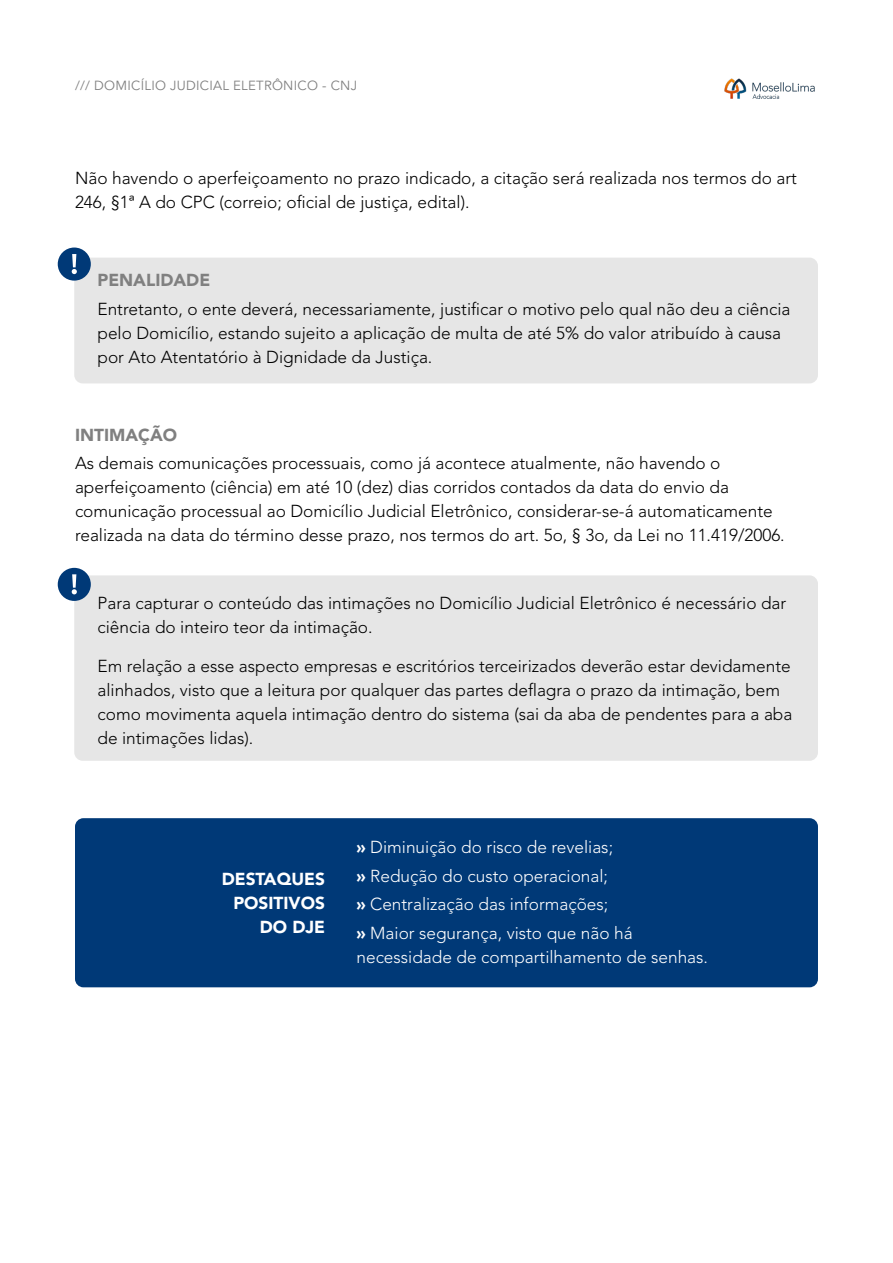
<style>
.page{position:relative;width:893px;height:1263px;background:#fff}
.page>*{position:absolute;margin:0;border:0;box-sizing:border-box;transform-origin:0 0}
.t1{font:300 17.25px/24px "Avenir LT Std";color:#000}
.t2{font:300 17.25px/28.5px "Avenir LT Std";color:#fff}
.t3{font:900 17.25px/24px "Avenir LT Std";color:#fff;text-align:right}
.t4{font:900 17.25px "Avenir LT Std";color:#808080}
.t5{font:13.2px "Avenir LT Std";letter-spacing:.02em;color:#808080}
.s1{font-weight:900}
</style>
<div class="page">
<div style="left:74px;top:575px;width:744px;height:186px;background:#e6e6e6;border-radius:8px"></div>
<div style="left:74px;top:258px;width:744px;height:125px;background:#e6e6e6;border-radius:8px"></div>
<div style="left:75px;top:818px;width:743px;height:169px;background:#003977;border-radius:8px"></div>
<img style="left:724px;top:78px;width:91px;height:21px">
<div style="left:58px;top:248px;width:33px;height:33px;background:#003977;border-radius:50%"></div>
<svg style="left:72px;top:254px;width:5px;height:20px"></svg>
<div style="left:58px;top:568px;width:33px;height:33px;background:#003977;border-radius:50%"></div>
<svg style="left:72px;top:574px;width:5px;height:20px"></svg>
<p class="t5" style="left:75px;top:78px;width:284px">/// DOMICÍLIO JUDICIAL ELETRÔNICO - CNJ</p>
<p class="t1" style="left:75px;top:166px;width:723px">Não havendo o aperfeiçoamento no prazo indicado, a citação será realizada nos termos do art<br>246, §1ª A do CPC (correio; oficial de justiça, edital).</p>
<p class="t4" style="left:97px;top:270px;width:114px">PENALIDADE</p>
<p class="t1" style="left:97px;top:297px;width:695px">Entretanto, o ente deverá, necessariamente, justificar o motivo pelo qual não deu a ciência pelo Domicílio, estando sujeito a aplicação de multa de até 5% do valor atribuído à causa por Ato Atentatório à Dignidade da Justiça.</p>
<p class="t4" style="left:75px;top:424px;width:104px">INTIMAÇÃO</p>
<p class="t1" style="left:75px;top:451px;width:711px">As demais comunicações processuais, como já acontece atualmente, não havendo o aperfeiçoamento (ciência) em até 10 (dez) dias corridos contados da data do envio da comunicação processual ao Domicílio Judicial Eletrônico, considerar-se-á automaticamente realizada na data do término desse prazo, nos termos do art. 5o, § 3o, da Lei no 11.419/2006.</p>
<p class="t1" style="left:97px;top:591px;width:690px">Para capturar o conteúdo das intimações no Domicílio Judicial Eletrônico é necessário dar ciência do inteiro teor da intimação.</p>
<p class="t1" style="left:97px;top:654px;width:696px">Em relação a esse aspecto empresas e escritórios terceirizados deverão estar devidamente alinhados, visto que a leitura por qualquer das partes deflagra o prazo da intimação, bem como movimenta aquela intimação dentro do sistema (sai da aba de pendentes para a aba de intimações lidas).</p>
<p class="t3" style="left:222px;top:867px;width:105px">DESTAQUES<br>POSITIVOS<br>DO DJE</p>
<p class="t2" style="left:356px;top:833px;width:278px"><span class="s1">»</span> Diminuição do risco de revelias;<br><span class="s1">»</span> Redução do custo operacional;<br><span class="s1">»</span> Centralização das informações;<br><span class="s1">»</span> Maior segurança, visto que não há</p>
<p class="t2" style="left:356px;top:943px;width:353px">necessidade de compartilhamento de senhas.</p>
</div>
